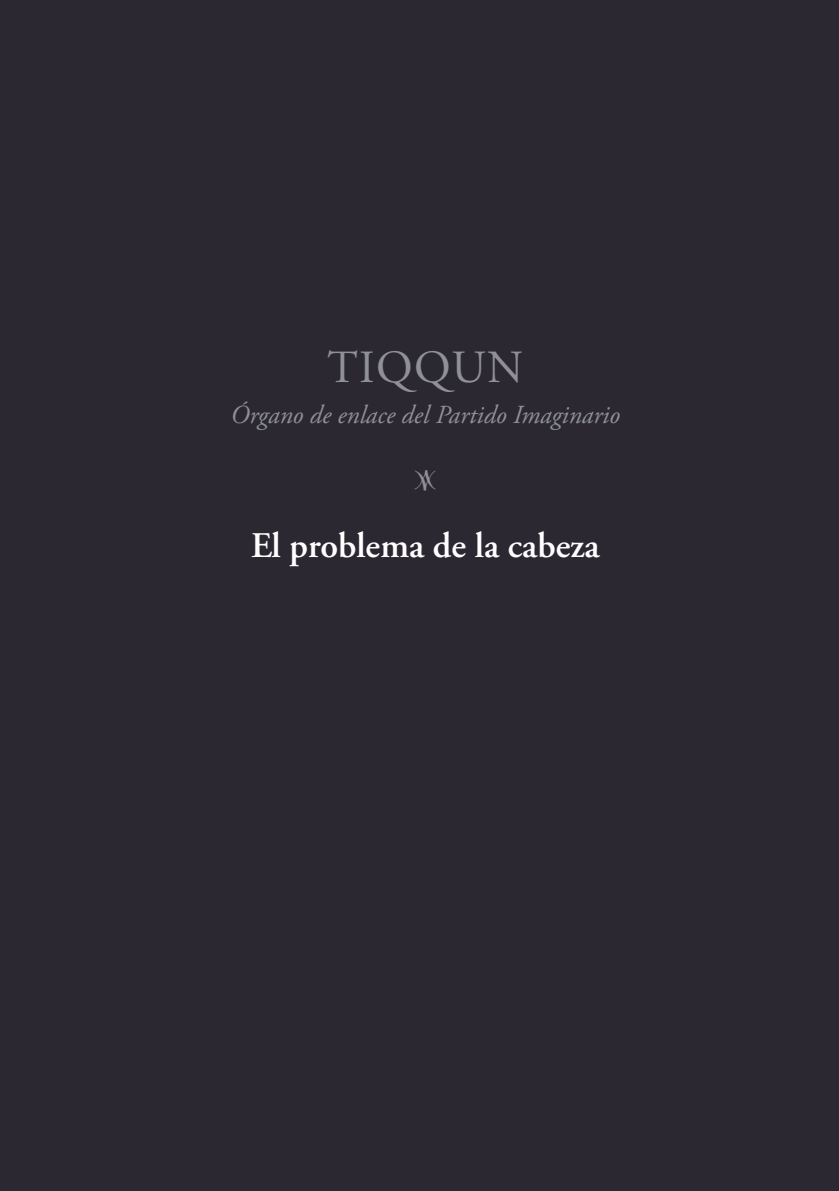
<style>
.page{position:relative;width:839px;height:1191px;background:#2b2831}
.page>*{position:absolute;margin:0;border:0;box-sizing:border-box;transform-origin:0 0}
.t1{font:46px "Adobe Garamond Pro";letter-spacing:.03em;color:#8f9197}
.t2{font:600 36px "Adobe Garamond Pro";color:#fff}
.t3{font:italic 26px "Adobe Garamond Pro";color:#8f9197}
</style>
<div class="page">
<svg style="left:415px;top:470px;width:21px;height:20px"></svg>
<h1 class="t1" style="left:327px;top:340px;width:197px">TIQQUN</h1>
<p class="t3" style="left:231px;top:399px;width:391px">Órgano de enlace del Partido Imaginario</p>
<h2 class="t2" style="left:251px;top:524px;width:350px">El problema de la cabeza</h2>
</div>
